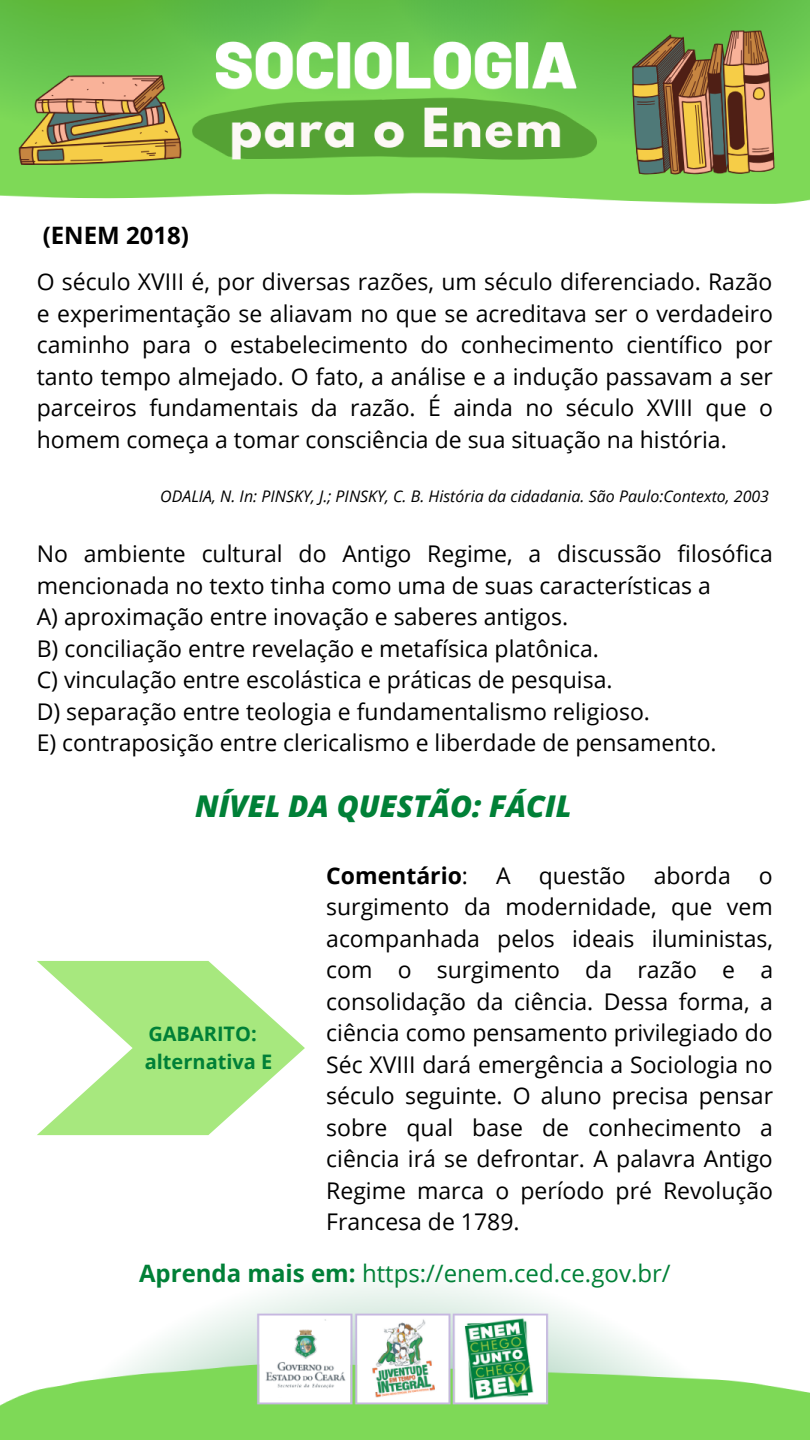
<style>
.page{position:relative;width:810px;height:1440px;background:#fff}
.page>*{position:absolute;margin:0;border:0;box-sizing:border-box;transform-origin:0 0}
.t1{font:italic 800 30px "Open Sans";color:#008037}
.t2{font:24px "Open Sans";color:#008037}
.t3{font:700 24px "Open Sans";color:#000}
.t4{font:23px/31.5px "Open Sans";color:#000;text-align:justify}
.t5{font:700 20px/28px "Open Sans";color:#008037}
.t6{font:italic 16px "Open Sans";color:#000}
.s1{font-weight:700}
</style>
<div class="page">
<img style="left:0;top:0;width:810px;height:1440px">
<svg style="left:37px;top:961px;width:268px;height:174px"></svg>
<p class="t3" style="left:43px;top:219px;width:148px">(ENEM 2018)</p>
<p class="t4" style="left:37px;top:265px;width:738px">O século XVIII é, por diversas razões, um século diferenciado. Razão e experimentação se aliavam no que se acreditava ser o verdadeiro caminho para o estabelecimento do conhecimento científico por tanto tempo almejado. O fato, a análise e a indução passavam a ser parceiros fundamentais da razão. É ainda no século XVIII que o homem começa a tomar consciência de sua situação na história.</p>
<p class="t6" style="left:160px;top:485px;width:610px">ODALIA, N. In: PINSKY, J.; PINSKY, C. B. História da cidadania. São Paulo:Contexto, 2003</p>
<p class="t4" style="left:37px;top:538px;width:738px;text-align:left">No ambiente cultural do Antigo Regime, a discussão filosófica mencionada no texto tinha como uma de suas características a<br>A) aproximação entre inovação e saberes antigos.<br>B) conciliação entre revelação e metafísica platônica.<br>C) vinculação entre escolástica e práticas de pesquisa.<br>D) separação entre teologia e fundamentalismo religioso.<br>E) contraposição entre clericalismo e liberdade de pensamento.</p>
<h1 class="t1" style="left:195px;top:785px;width:378px">NÍVEL DA QUESTÃO: FÁCIL</h1>
<p class="t5" style="left:145px;top:1019px;width:129px">GABARITO: alternativa E</p>
<p class="t4" style="left:326px;top:859px;width:448px"><span class="s1">Comentário</span>: A questão aborda o surgimento da modernidade, que vem acompanhada pelos ideais iluministas, com o surgimento da razão e a consolidação da ciência. Dessa forma, a ciência como pensamento privilegiado do Séc XVIII dará emergência a Sociologia no século seguinte. O aluno precisa pensar sobre qual base de conhecimento a ciência irá se defrontar. A palavra Antigo Regime marca o período pré Revolução Francesa de 1789.</p>
<p class="t2" style="left:139px;top:1256px;width:533px"><span class="s1">Aprenda mais em:</span> https://enem.ced.ce.gov.br/</p>
</div>
